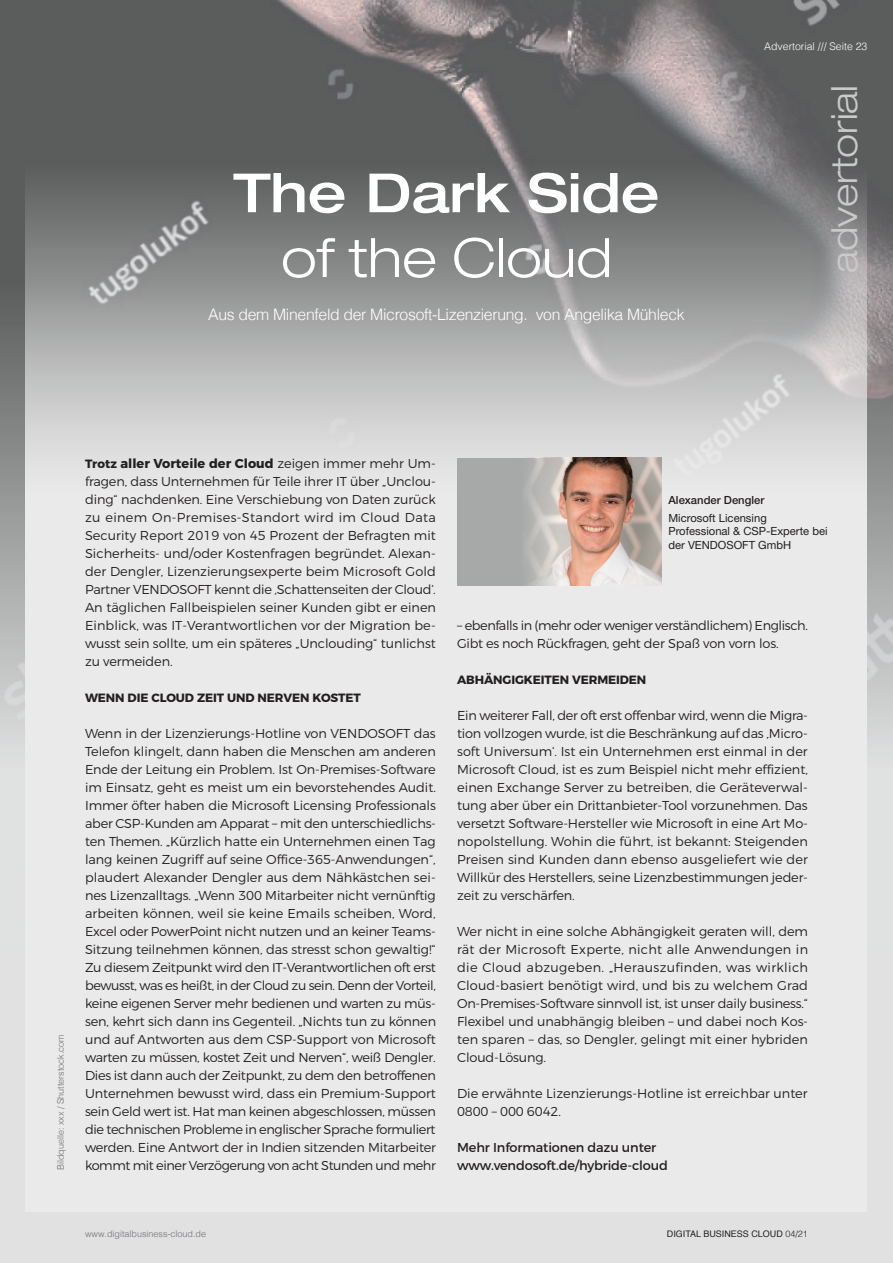
<style>
.page{position:relative;width:893px;height:1263px;background:#eaeaea}
.page>*{position:absolute;margin:0;border:0;box-sizing:border-box;transform-origin:0 0}
.t1{font:500 expanded 54px "Helvetica Neue";color:#fff}
.t2{font:300 expanded 54px "Helvetica Neue";color:#fff}
.t3{font:300 expanded 36px "Helvetica Neue";letter-spacing:-.005em;color:#c9caca}
.t4{font:300 15.75px "Helvetica";letter-spacing:-.02em;color:#fff}
.t5{font:300 12.9px/18px "Montserrat";letter-spacing:-.01em;color:#231f20;text-align:justify}
.t6{font:300 12.9px/18px "Montserrat";letter-spacing:-.03em;color:#231f20}
.t7{font:12.9px/18.3px "Montserrat";letter-spacing:-.01em;color:#231f20}
.t8{font:700 12px "Montserrat";letter-spacing:-.01em;color:#231f20}
.t9{font:11.25px/13.5px "Helvetica Neue";color:#231f20}
.t10{font:500 11.25px "Helvetica Neue";color:#231f20}
.t11{font:300 10.5px "Helvetica";color:#fff}
.t12{font:300 9px "Helvetica";color:#6c6d70}
.t13{font:9px "Helvetica";color:#231f20}
.s1{font-weight:700;font-size:12px}
.s2{font-weight:700}
.s3{font-weight:300}
</style>
<div class="page">
<img style="left:0;top:0;width:893px;height:737px">
<svg style="left:26px;top:77px;width:841px;height:660px"></svg>
<div style="left:457px;top:458px;width:204px;height:127px;background:#a7a9a9"></div>
<img style="left:526px;top:458px;width:135px;height:127px">
<h1 class="t1" style="left:233px;top:159px;width:428px">The Dark Side</h1>
<h1 class="t2" style="left:281px;top:226px;width:333px">of the Cloud</h1>
<p class="t4" style="left:208px;top:301px;width:478px">Aus dem Minenfeld der Microsoft-Lizenzierung. von Angelika Mühleck</p>
<p class="t11" style="left:764px;top:37px;width:105px">Advertorial /// Seite 23</p>
<h2 class="t3" style="left:823px;top:273px;width:189px;rotate:-90deg">advertorial</h2>
<p class="t12" style="left:53px;top:1170px;width:138px;rotate:-90deg">Bildquelle: xxx / Shutterstock.com</p>
<p class="t5" style="left:85px;top:453px;width:352px"><span class="s1">Trotz</span> <span class="s2">aller Vorteile der Cloud</span> zeigen immer mehr Um&shy;fragen, dass Unternehmen für Teile ihrer IT über „Unclou&shy;ding“ nachdenken. Eine Verschiebung von Daten zurück zu einem On-Premises-Standort wird im Cloud Data Security Report 2019 von 45 Prozent der Befragten mit Sicherheits- und/oder Kostenfragen begründet. Alexan&shy;der Dengler, Lizenzierungsexperte beim Microsoft Gold Partner VENDOSOFT kennt die ‚Schattenseiten der Cloud‘.<br>An täglichen Fallbeispielen seiner Kunden gibt er einen Einblick, was IT-Verantwortlichen vor der Migration be&shy;wusst sein sollte, um ein späteres „Unclouding“ tunlichst zu vermeiden.</p>
<p class="t8" style="left:85px;top:688px;width:277px">WENN DIE CLOUD ZEIT UND NERVEN KOSTET</p>
<p class="t5" style="left:85px;top:723px;width:353px">Wenn in der Lizenzierungs-Hotline von VENDOSOFT das Telefon klingelt, dann haben die Menschen am anderen Ende der Leitung ein Problem. Ist On-Premises-Software im Einsatz, geht es meist um ein bevorstehendes Audit.<br>Immer öfter haben die Microsoft Licensing Professionals aber CSP-Kunden am Apparat – mit den unterschiedlichs&shy;ten Themen. „Kürzlich hatte ein Unternehmen einen Tag lang keinen Zugriff auf seine Office-365-Anwendungen“, plaudert Alexander Dengler aus dem Nähkästchen sei&shy;nes Lizenzalltags. „Wenn 300 Mitarbeiter nicht vernünftig arbeiten können, weil sie keine Emails scheiben, Word, Excel oder PowerPoint nicht nutzen und an keiner Teams-Sitzung teilnehmen können, das stresst schon gewaltig!“ Zu diesem Zeitpunkt wird den IT-Verantwortlichen oft erst bewusst, was es heißt, in der Cloud zu sein. Denn der Vorteil, keine eigenen Server mehr bedienen und warten zu müs&shy;sen, kehrt sich dann ins Gegenteil. „Nichts tun zu können und auf Antworten aus dem CSP-Support von Microsoft warten zu müssen, kostet Zeit und Nerven“, weiß Dengler.<br>Dies ist dann auch der Zeitpunkt, zu dem den betroffenen Unternehmen bewusst wird, dass ein Premium-Support sein Geld wert ist. Hat man keinen abgeschlossen, müssen die technischen Probleme in englischer Sprache formuliert werden. Eine Antwort der in Indien sitzenden Mitarbeiter kommt mit einer Verzögerung von acht Stunden und mehr</p>
<p class="t10" style="left:668px;top:493px;width:97px">Alexander Dengler</p>
<p class="t9" style="left:668px;top:511px;width:161px">Microsoft Licensing<br>Professional &amp; CSP-Experte bei der VENDOSOFT GmbH</p>
<p class="t6" style="left:457px;top:615px;width:352px">– ebenfalls in (mehr oder weniger verständlichem) Englisch.<br>Gibt es noch Rückfragen, geht der Spaß von vorn los.</p>
<p class="t8" style="left:457px;top:670px;width:191px">ABHÄNGIGKEITEN VERMEIDEN</p>
<p class="t5" style="left:457px;top:705px;width:352px">Ein weiterer Fall, der oft erst offenbar wird, wenn die Migra&shy;tion vollzogen wurde, ist die Beschränkung auf das ‚Micro&shy;soft Universum‘. Ist ein Unternehmen erst einmal in der Microsoft Cloud, ist es zum Beispiel nicht mehr effizient, einen Exchange Server zu betreiben, die Geräteverwal&shy;tung aber über ein Drittanbieter-Tool vorzunehmen. Das versetzt Software-Hersteller wie Microsoft in eine Art Mo&shy;nopolstellung. Wohin die führt, ist bekannt: Steigenden Preisen sind Kunden dann ebenso ausgeliefert wie der Willkür des Herstellers, seine Lizenzbestimmungen jeder&shy;zeit zu verschärfen.</p>
<p class="t5" style="left:457px;top:921px;width:352px">Wer nicht in eine solche Abhängigkeit geraten will, dem rät der Microsoft Experte, nicht alle Anwendungen in die Cloud abzugeben. „Herauszufinden, was wirklich Cloud-basiert benötigt wird, und bis zu welchem Grad On-Premises-Software sinnvoll ist, ist unser daily business.“ Flexibel und unabhängig bleiben – und dabei noch Kos&shy;ten sparen – das, so Dengler, gelingt mit einer hybriden Cloud-Lösung.</p>
<p class="t5" style="left:457px;top:1083px;width:352px">Die erwähnte Lizenzierungs-Hotline ist erreichbar unter<br>0800 – 000 6042.</p>
<p class="t7" style="left:457px;top:1137px;width:212px">Mehr Informationen dazu unter www.vendosoft.de/hybride-cloud</p>
<p class="t12" style="left:85px;top:1226px;width:123px">www.digitalbusiness-cloud.de</p>
<p class="t13" style="left:667px;top:1227px;width:143px">DIGITAL BUSINESS CLOUD <span class="s3">04/21</span></p>
</div>
